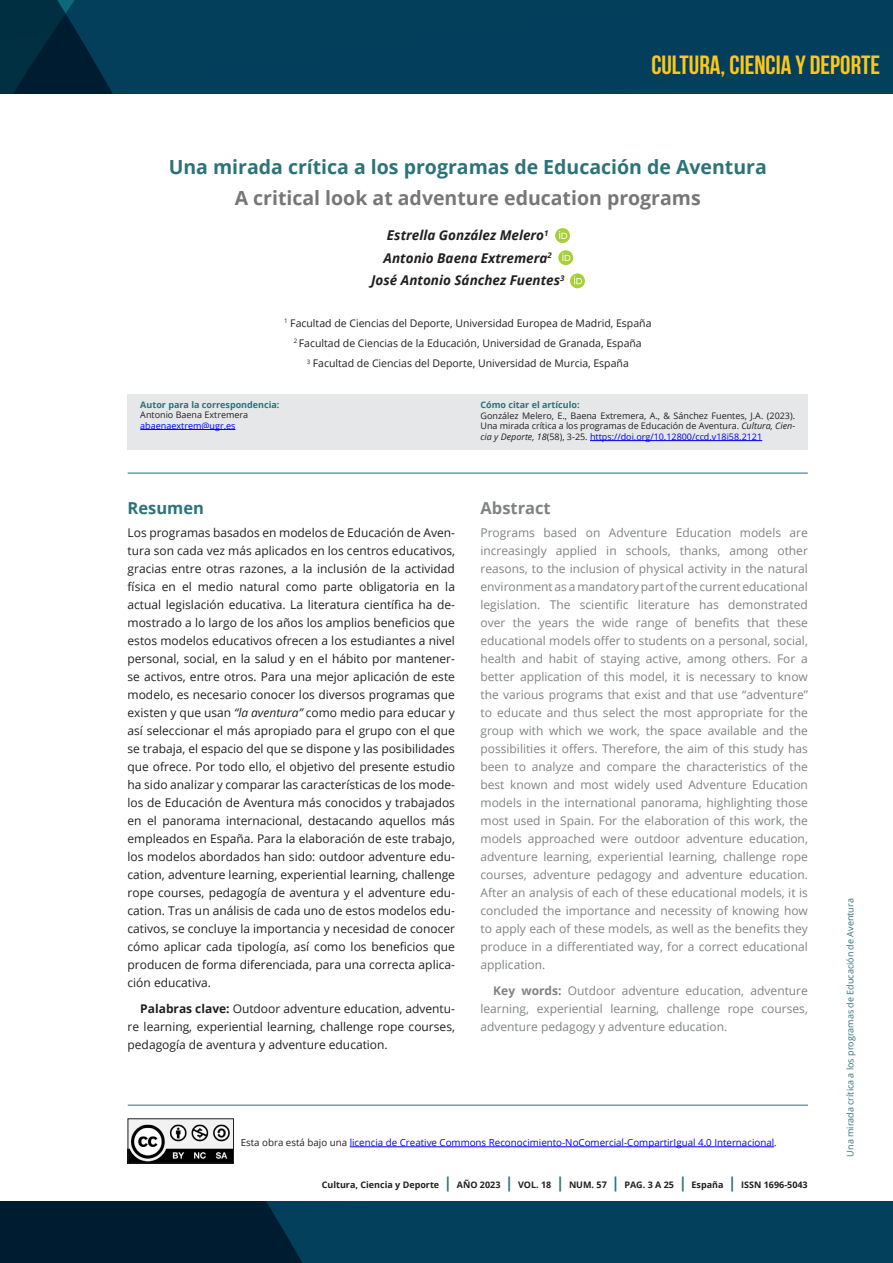
<style>
.page{position:relative;width:893px;height:1263px;background:#fff}
.page>*{position:absolute;margin:0;border:0;box-sizing:border-box;transform-origin:0 0}
.t1{font:700 26.25px "Bebas Neue";color:#fdc71b}
.TITULO_ARTICULO_verd{font:700 19.5px "Open Sans";color:#2c727a}
.TITULO_ARTICULO_gris{font:700 19.5px "Open Sans";color:#777}
.subtitulo_H3{font:700 16.5px "Open Sans";color:#808285}
.subtitulo_H3-2{font:700 16.5px "Open Sans";color:#2c727a}
.autores{font:italic 700 13.5px "Open Sans";color:#231f20}
.Cuerpo_de_texto_P{font:12px/18px "Open Sans";color:#231f20;text-align:justify}
.Cuerpo_de_texto_P-2{font:12px/18px "Open Sans";color:#808285;text-align:justify}
.Filiacion{font:10.5px "Open Sans";color:#231f20}
.Filiacion-2{font:9.75px "Open Sans";color:#00f}
.portada_regular{font:9px/10.5px "Open Sans";color:#231f20;text-align:justify}
.maestras{font:700 9px "Open Sans";color:#231f20}
.maestras-2{font:9px "Open Sans";color:#2c727a}
.Portada_bold{font:700 9px "Open Sans";color:#2c727a}
.portada_regular-2{font:9px "Open Sans";color:#00f}
.s1{font-style:italic}
.s2{color:#00f}
.s3{font-weight:700}
.s4{color:#231f20}
.s5{font-size:15px;color:#2c727a}
</style>
<div class="page">
<svg style="left:0;top:1201px;width:893px;height:62px;background:#02344e"></svg>
<div style="left:128px;top:394px;width:680px;height:56px;background:#e6e7e9"></div>
<hr style="left:140px;top:429px;width:95px;height:1px;background:#00f">
<hr style="left:128px;top:473px;width:680px;height:1px;background:#2a6e73">
<hr style="left:128px;top:1105px;width:680px;height:1px;background:#2a6e73">
<hr style="left:590px;top:440px;width:172px;height:1px;background:#00f">
<svg style="left:0;top:0;width:893px;height:94px;background:#023c58"></svg>
<hr style="left:350px;top:1146px;width:424px;height:1px;background:#00f">
<img style="left:130px;top:1120px;width:102px;height:41px">
<div style="left:128px;top:1118px;width:106px;height:45px;border:1px solid #231f20"></div>
<svg style="left:555px;top:228px;width:15px;height:15px"></svg>
<svg style="left:559px;top:231px;width:8px;height:8px"></svg>
<svg style="left:558px;top:250px;width:15px;height:15px"></svg>
<svg style="left:562px;top:253px;width:8px;height:8px"></svg>
<svg style="left:570px;top:273px;width:15px;height:15px"></svg>
<svg style="left:574px;top:276px;width:8px;height:8px"></svg>
<p class="t1" style="left:651px;top:50px;width:230px">CULTURA, CIENCIA Y DEPORTE</p>
<p class="TITULO_ARTICULO_verd" style="left:169px;top:153px;width:600px">Una mirada crítica a los programas de Educación de Aventura</p>
<p class="TITULO_ARTICULO_gris" style="left:235px;top:184px;width:468px">A critical look at adventure education programs</p>
<p class="autores" style="left:387px;top:226px;width:163px">Estrella González Melero<sup>1</sup></p>
<p class="autores" style="left:384px;top:248px;width:170px">Antonio Baena Extremera<sup>2</sup></p>
<p class="autores" style="left:371px;top:271px;width:195px">José Antonio Sánchez Fuentes<sup>3</sup></p>
<p class="Filiacion" style="left:284px;top:316px;width:369px"><sup>1</sup> Facultad de Ciencias del Deporte, Universidad Europea de Madrid, España</p>
<p class="Filiacion" style="left:294px;top:336px;width:350px"><sup>2</sup> Facultad de Ciencias de la Educación, Universidad de Granada, España</p>
<p class="Filiacion" style="left:307px;top:356px;width:324px"><sup>3</sup> Facultad de Ciencias del Deporte, Universidad de Murcia, España</p>
<p class="Portada_bold" style="left:140px;top:398px;width:141px">Autor para la correspondencia:</p>
<p class="portada_regular" style="left:140px;top:410px;width:109px">Antonio Baena Extremera</p>
<p class="portada_regular-2" style="left:140px;top:419px;width:97px">abaenaextrem@ugr.es</p>
<p class="Portada_bold" style="left:480px;top:399px;width:101px">Cómo citar el artículo:</p>
<p class="portada_regular" style="left:480px;top:410px;width:316px">González Melero, E., Baena Extremera, A., &amp; Sánchez Fuentes, J.A. (2023).<br>Una mirada crítica a los programas de Educación de Aventura. <span class="s1">Cultura, Cien&shy;cia y Deporte, 18</span>(58), 3-25. <span class="s2">https://doi.org/10.12800/ccd.v18i58.2121</span></p>
<p class="subtitulo_H3-2" style="left:128px;top:497px;width:78px">Resumen</p>
<p class="Cuerpo_de_texto_P" style="left:128px;top:523px;width:329px">Los programas basados en modelos de Educación de Aven&shy;tura son cada vez más aplicados en los centros educativos, gracias entre otras razones, a la inclusión de la actividad física en el medio natural como parte obligatoria en la actual legislación educativa. La literatura científica ha de&shy;mostrado a lo largo de los años los amplios beneficios que estos modelos educativos ofrecen a los estudiantes a nivel personal, social, en la salud y en el hábito por mantener&shy;se activos, entre otros. Para una mejor aplicación de este modelo, es necesario conocer los diversos programas que existen y que usan <span class="s1">“la aventura”</span> como medio para educar y así seleccionar el más apropiado para el grupo con el que se trabaja, el espacio del que se dispone y las posibilidades que ofrece. Por todo ello, el objetivo del presente estudio ha sido analizar y comparar las características de los mode&shy;los de Educación de Aventura más conocidos y trabajados en el panorama internacional, destacando aquellos más empleados en España. Para la elaboración de este trabajo, los modelos abordados han sido: outdoor adventure edu&shy;cation, adventure learning, experiential learning, challenge rope courses, pedagogía de aventura y el adventure edu&shy;cation. Tras un análisis de cada uno de estos modelos edu&shy;cativos, se concluye la importancia y necesidad de conocer cómo aplicar cada tipología, así como los beneficios que producen de forma diferenciada, para una correcta aplica&shy;ción educativa.</p>
<p class="Cuerpo_de_texto_P" style="left:128px;top:999px;width:329px;text-indent:13px"><span class="s3">Palabras clave:</span> Outdoor adventure education, adventu&shy;re learning, experiential learning, challenge rope courses, pedagogía de aventura y adventure education.</p>
<p class="subtitulo_H3" style="left:480px;top:497px;width:72px">Abstract</p>
<p class="Cuerpo_de_texto_P-2" style="left:480px;top:523px;width:329px">Programs based on Adventure Education models are increasingly applied in schools, thanks, among other reasons, to the inclusion of physical activity in the natural environment as a mandatory part of the current educational legislation. The scientific literature has demonstrated over the years the wide range of benefits that these educational models offer to students on a personal, social, health and habit of staying active, among others. For a better application of this model, it is necessary to know the various programs that exist and that use “adventure” to educate and thus select the most appropriate for the group with which we work, the space available and the possibilities it offers. Therefore, the aim of this study has been to analyze and compare the characteristics of the best known and most widely used Adventure Education models in the international panorama, highlighting those most used in Spain. For the elaboration of this work, the models approached were outdoor adventure education, adventure learning, experiential learning, challenge rope courses, adventure pedagogy and adventure education.<br>After an analysis of each of these educational models, it is concluded the importance and necessity of knowing how to apply each of these models, as well as the benefits they produce in a differentiated way, for a correct educational application.</p>
<p class="Cuerpo_de_texto_P-2" style="left:480px;top:981px;width:329px;text-indent:13px"><span class="s3">Key words:</span> Outdoor adventure education, adventure learning, experiential learning, challenge rope courses, adventure pedagogy y adventure education.</p>
<p class="Filiacion-2" style="left:241px;top:1136px;width:538px"><span class="s4">Esta obra está bajo una</span> licencia de Creative Commons Reconocimiento-NoComercial-CompartirIgual 4.0 Internacional<span class="s4">.</span></p>
<p class="maestras" style="left:322px;top:1179px;width:488px">Cultura, Ciencia y Deporte <span class="s5">|</span> AÑO 2023 <span class="s5">|</span> VOL. 18 <span class="s5">|</span> NUM. 57 <span class="s5">|</span> PAG. 3 A 25 <span class="s5">|</span> España <span class="s5">|</span> ISSN 1696-5043</p>
<p class="maestras-2" style="left:844px;top:1156px;width:260px;rotate:-90deg">Una mirada crítica a los programas de Educación de Aventura</p>
</div>
